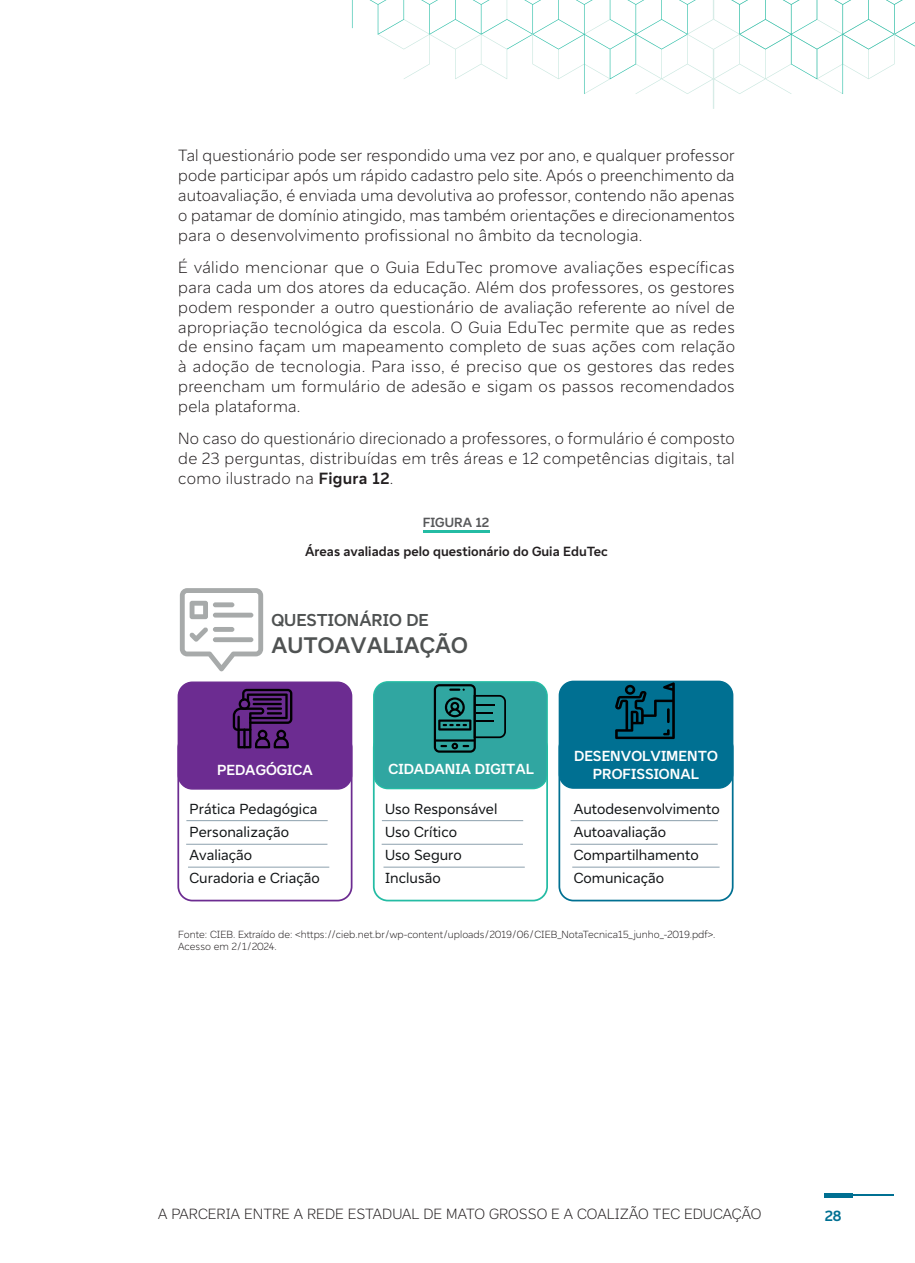
<style>
.page{position:relative;width:915px;height:1263px;background:#fff}
.page>*{position:absolute;margin:0;border:0;box-sizing:border-box;transform-origin:0 0}
.t1{font:700 22.95px "Vivo Type";color:#4f5252}
.t2{font:700 17.55px "Vivo Type";color:#4f5252}
.t3{font:300 16.5px/19.8px "Vivo Type";letter-spacing:.02em;color:#231f20;text-align:justify}
.t4{font:300 15px "Vivo Type";letter-spacing:.005em;color:#231f20}
.t5{font:700 15px "Vivo Type";color:#007092}
.t6{font:14.85px/23.1px "Vivo Type";color:#111416}
.t7{font:700 14.85px/17.7px "Vivo Type";color:#fff;text-align:center}
.t8{font:700 13.5px "Vivo Type";color:#231f20}
.t9{font:700 13.5px "Vivo Type";letter-spacing:.005em;color:#57585a}
.t10{font:300 10.5px/12.6px "Vivo Type";color:#231f20}
.s1{font-weight:700}
</style>
<div class="page">
<hr style="left:824px;top:1194px;width:69px;height:2px;background:#007092">
<hr style="left:824px;top:1193px;width:28px;height:4px;background:#007092">
<svg style="left:352px;top:0;width:562px;height:109px"></svg>
<hr style="left:422px;top:530px;width:67px;height:3px;background:#24bca4">
<div style="left:177px;top:733px;width:175px;height:168px;border:2px solid #6c2c91;border-radius:14px"></div>
<div style="left:373px;top:733px;width:175px;height:168px;border:2px solid #24bca4;border-radius:14px"></div>
<div style="left:373px;top:682px;width:174px;height:106px;background:#30a6a1;border-radius:14px"></div>
<div style="left:373px;top:681px;width:174px;height:108px;border:1px solid #24bca4;border-radius:14px"></div>
<div style="left:178px;top:682px;width:173px;height:107px;background:#6c2c91;border-radius:14px"></div>
<div style="left:177px;top:681px;width:175px;height:109px;border:1px solid #6c2c91;border-radius:14px"></div>
<div style="left:559px;top:681px;width:173px;height:107px;background:#007092;border-radius:14px"></div>
<div style="left:558px;top:681px;width:175px;height:108px;border:1px solid #007092;border-radius:14px"></div>
<div style="left:558px;top:733px;width:175px;height:168px;border:2px solid #007092;border-radius:14px"></div>
<hr style="left:186px;top:820px;width:141px;height:1px;background:#8ea1ae">
<hr style="left:186px;top:844px;width:141px;height:1px;background:#8ea1ae">
<hr style="left:188px;top:867px;width:141px;height:1px;background:#8ea1ae">
<hr style="left:382px;top:820px;width:141px;height:1px;background:#8ea1ae">
<hr style="left:381px;top:844px;width:141px;height:1px;background:#8ea1ae">
<hr style="left:383px;top:867px;width:141px;height:1px;background:#8ea1ae">
<hr style="left:570px;top:820px;width:147px;height:1px;background:#8ea1ae">
<hr style="left:570px;top:844px;width:147px;height:1px;background:#8ea1ae">
<hr style="left:572px;top:867px;width:147px;height:1px;background:#8ea1ae">
<svg style="left:180px;top:588px;width:83px;height:83px"></svg>
<svg style="left:614px;top:682px;width:60px;height:57px"></svg>
<svg style="left:233px;top:689px;width:59px;height:59px"></svg>
<svg style="left:433px;top:684px;width:73px;height:69px"></svg>
<p class="t3" style="left:178px;top:145px;width:558px">Tal questionário pode ser respondido uma vez por ano, e qualquer professor pode participar após um rápido cadastro pelo site. Após o preenchimento da autoavaliação, é enviada uma devolutiva ao professor, contendo não apenas o patamar de domínio atingido, mas também orientações e direcionamentos para o desenvolvimento profissional no âmbito da tecnologia.</p>
<p class="t3" style="left:178px;top:257px;width:558px">É válido mencionar que o Guia EduTec promove avaliações específicas para cada um dos atores da educação. Além dos professores, os gestores podem responder a outro questionário de avaliação referente ao nível de apropriação tecnológica da escola. O Guia EduTec permite que as redes de ensino façam um mapeamento completo de suas ações com relação à adoção de tecnologia. Para isso, é preciso que os gestores das redes preencham um formulário de adesão e sigam os passos recomendados pela plataforma.</p>
<p class="t3" style="left:178px;top:428px;width:558px">No caso do questionário direcionado a professores, o formulário é composto de 23 perguntas, distribuídas em três áreas e 12 competências digitais, tal como ilustrado na <span class="s1">Figura 12</span>.</p>
<p class="t9" style="left:422px;top:513px;width:68px">FIGURA 12</p>
<p class="t8" style="left:305px;top:542px;width:304px">Áreas avaliadas pelo questionário do Guia EduTec</p>
<p class="t2" style="left:271px;top:608px;width:159px">QUESTIONÁRIO DE</p>
<h1 class="t1" style="left:271px;top:630px;width:198px">AUTOAVALIAÇÃO</h1>
<p class="t7" style="left:217px;top:761px;width:97px">PEDAGÓGICA</p>
<p class="t7" style="left:388px;top:760px;width:147px">CIDADANIA DIGITAL</p>
<p class="t7" style="left:574px;top:747px;width:145px">DESENVOLVIMENTO<br>PROFISSIONAL</p>
<p class="t6" style="left:189px;top:796px;width:132px">Prática Pedagógica<br>Personalização<br>Avaliação<br>Curadoria e Criação</p>
<p class="t6" style="left:385px;top:796px;width:114px">Uso Responsável<br>Uso Crítico<br>Uso Seguro<br>Inclusão</p>
<p class="t6" style="left:573px;top:796px;width:147px">Autodesenvolvimento<br>Autoavaliação<br>Compartilhamento<br>Comunicação</p>
<p class="t10" style="left:178px;top:927px;width:538px">Fonte: CIEB. Extraído de: &lt;https://cieb.net.br/wp-content/uploads/2019/06/CIEB_NotaTecnica15_junho_-2019.pdf&gt;.<br>Acesso em 2/1/2024.</p>
<p class="t4" style="left:158px;top:1204px;width:604px">A PARCERIA ENTRE A REDE ESTADUAL DE MATO GROSSO E A COALIZÃO TEC EDUCAÇÃO</p>
<p class="t5" style="left:824px;top:1205px;width:18px">28</p>
</div>
